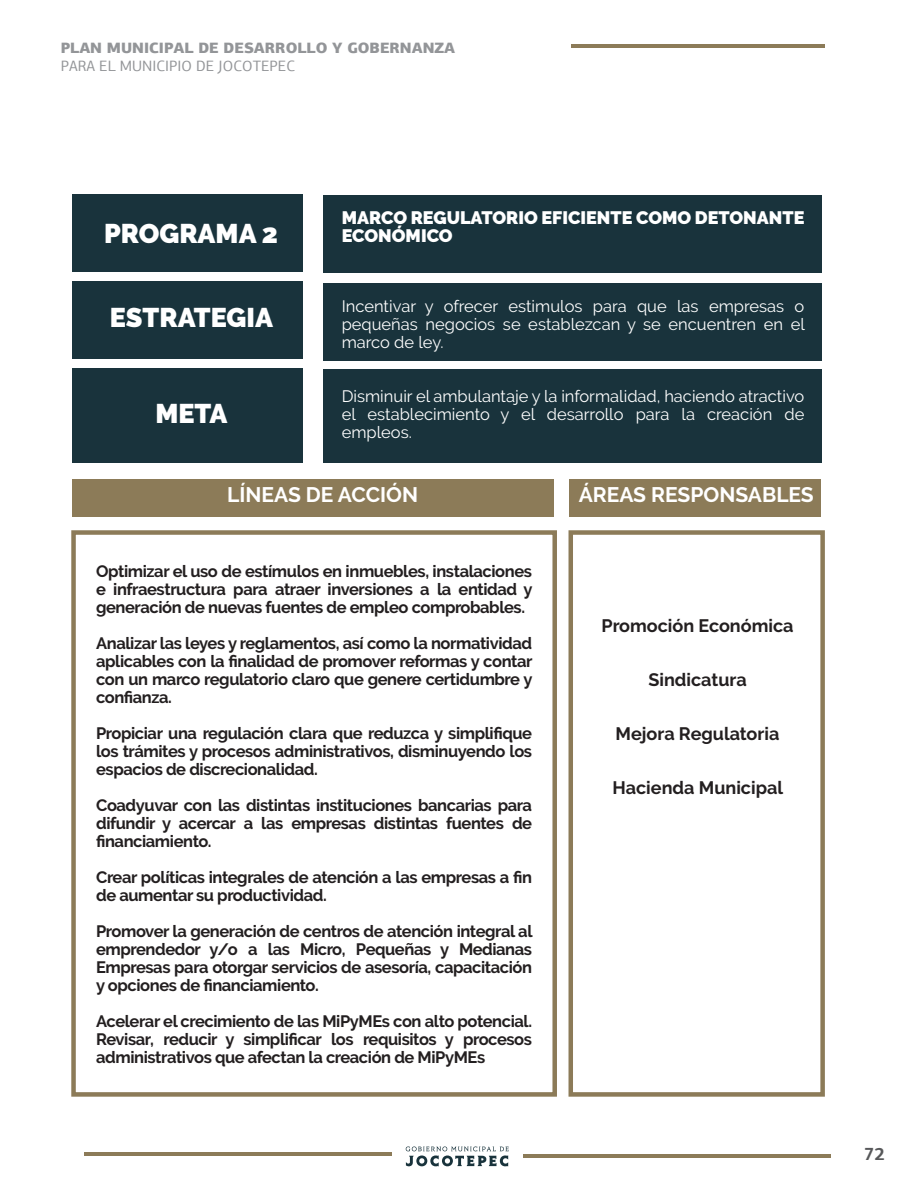
<style>
.page{position:relative;width:918px;height:1188px;background:#fff}
.page>*{position:absolute;margin:0;border:0;box-sizing:border-box;transform-origin:0 0}
.t1{font:900 27px "Raleway";color:#fff}
.t2{font:700 21px "Raleway";color:#fff}
.t3{font:700 18px "Raleway";color:#231f20}
.t4{font:900 18px/18px "Raleway";color:#fff}
.t5{font:700 18px "PF Agora Sans Pro";color:#57585a}
.t6{font:700 16.5px/18px "Raleway";letter-spacing:-.025em;color:#231f20;text-align:justify}
.t7{font:16.5px/18px "Raleway";color:#fff;text-align:justify}
.t8{font:900 15px "PF Agora Sans Pro";color:#939598}
.t9{font:15px "PF Agora Sans Pro";color:#939598}
</style>
<div class="page">
<svg style="left:406px;top:1147px;width:103px;height:19px"></svg>
<hr style="left:523px;top:1154px;width:308px;height:4px;background:#8c7b58">
<hr style="left:84px;top:1153px;width:307px;height:3px;background:#8c7b58">
<hr style="left:571px;top:44px;width:254px;height:4px;background:#8c7b58">
<div style="left:324px;top:196px;width:498px;height:77px;background:#19333c"></div>
<div style="left:324px;top:283px;width:498px;height:77px;background:#19333c"></div>
<div style="left:324px;top:370px;width:498px;height:93px;background:#19333c"></div>
<div style="left:73px;top:194px;width:230px;height:78px;background:#19333c"></div>
<div style="left:73px;top:281px;width:230px;height:78px;background:#19333c"></div>
<div style="left:73px;top:368px;width:230px;height:95px;background:#19333c"></div>
<div style="left:72px;top:480px;width:481px;height:37px;background:#8c7b58"></div>
<div style="left:569px;top:480px;width:252px;height:37px;background:#8c7b58"></div>
<div style="left:71px;top:530px;width:486px;height:567px;border:4px solid #8c7b58"></div>
<div style="left:569px;top:530px;width:256px;height:567px;border:4px solid #8c7b58"></div>
<p class="t8" style="left:61px;top:38px;width:396px">PLAN MUNICIPAL DE DESARROLLO Y GOBERNANZA</p>
<p class="t9" style="left:61px;top:57px;width:236px">PARA EL MUNICIPIO DE JOCOTEPEC</p>
<h1 class="t1" style="left:104px;top:218px;width:176px">PROGRAMA 2</h1>
<h1 class="t1" style="left:110px;top:302px;width:165px">ESTRATEGIA</h1>
<h1 class="t1" style="left:155px;top:398px;width:74px">META</h1>
<p class="t4" style="left:342px;top:208px;width:464px">MARCO REGULATORIO EFICIENTE COMO DETONANTE<br>ECONÓMICO</p>
<p class="t7" style="left:342px;top:297px;width:465px">Incentivar y ofrecer estimulos para que las empresas o pequeñas negocios se establezcan y se encuentren en el marco de ley.</p>
<p class="t7" style="left:342px;top:387px;width:464px">Disminuir el ambulantaje y la informalidad, haciendo atractivo el establecimiento y el desarrollo para la creación de empleos.</p>
<p class="t2" style="left:227px;top:483px;width:192px">LÍNEAS DE ACCIÓN</p>
<p class="t2" style="left:579px;top:483px;width:237px">ÁREAS RESPONSABLES</p>
<p class="t6" style="left:96px;top:562px;width:438px">Optimizar el uso de estímulos en inmuebles, instalaciones e infraestructura para atraer inversiones a la entidad y generación de nuevas fuentes de empleo comprobables.</p>
<p class="t6" style="left:96px;top:634px;width:438px">Analizar las leyes y reglamentos, así como la normatividad aplicables con la finalidad de promover reformas y contar con un marco regulatorio claro que genere certidumbre y confianza.</p>
<p class="t6" style="left:96px;top:724px;width:438px">Propiciar una regulación clara que reduzca y simplifique los trámites y procesos administrativos, disminuyendo los espacios de discrecionalidad.</p>
<p class="t6" style="left:96px;top:796px;width:438px">Coadyuvar con las distintas instituciones bancarias para difundir y acercar a las empresas distintas fuentes de financiamiento.</p>
<p class="t6" style="left:96px;top:868px;width:438px">Crear políticas integrales de atención a las empresas a fin de aumentar su productividad.</p>
<p class="t6" style="left:96px;top:922px;width:438px">Promover la generación de centros de atención integral al emprendedor y/o a las Micro, Pequeñas y Medianas Empresas para otorgar servicios de asesoría, capacitación y opciones de financiamiento.</p>
<p class="t6" style="left:96px;top:1012px;width:438px">Acelerar el crecimiento de las MiPyMEs con alto potencial.<br>Revisar, reducir y simplificar los requisitos y procesos administrativos que afectan la creación de MiPyMEs</p>
<p class="t3" style="left:601px;top:615px;width:194px">Promoción Económica</p>
<p class="t3" style="left:648px;top:669px;width:100px">Sindicatura</p>
<p class="t3" style="left:616px;top:723px;width:165px">Mejora Regulatoria</p>
<p class="t3" style="left:613px;top:777px;width:172px">Hacienda Municipal</p>
<p class="t5" style="left:864px;top:1142px;width:23px">72</p>
</div>
